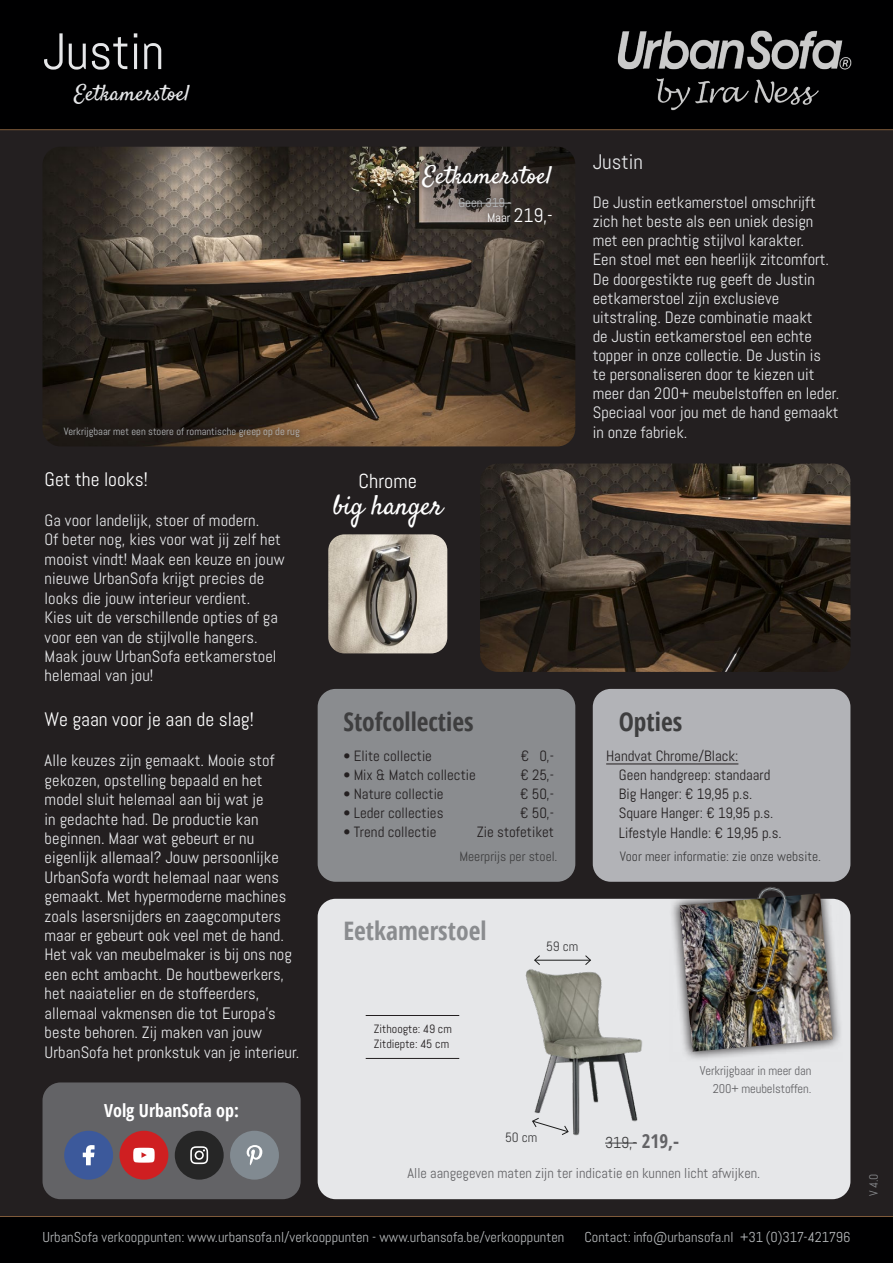
<style>
.page{position:relative;width:893px;height:1263px;background:#231f20}
.page>*{position:absolute;margin:0;border:0;box-sizing:border-box;transform-origin:0 0}
.t1{font:51px "Abel";color:#e6e7e9}
.t2{font:27.75px "Satisfy";letter-spacing:-.01em;color:#fff}
.t3{font:700 condensed 25.5px "Open Sans";color:#3e3e3f}
.t4{font:700 condensed 25.5px "Open Sans";color:#8a8c8f}
.t5{font:24.75px "Satisfy";color:#fff}
.t6{font:22.2px "Satisfy";color:#e6e7e9}
.t7{font:21px "Abel";color:#e6e7e9}
.t8{font:20.25px "Abel";color:#fff}
.t9{font:19.5px "Abel";color:#fff}
.t10{font:700 condensed 18px "Open Sans";color:#fff}
.t11{font:16.5px/19.4px "Abel";letter-spacing:.005em;color:#e6e7e9}
.t12{font:15.9px "Abel";color:#3e3e3f}
.t13{font:14.85px/19px "Abel";color:#231f20}
.t14{font:14.4px "Abel";color:#b6b9bb}
.t15{font:14.25px "Abel";color:#636366}
.t16{font:13.5px "Abel";color:#3e3e3f}
.t17{font:12.75px "Abel";color:#b6b9bb}
.t18{font:12.6px/18px "Abel";letter-spacing:-.01em;color:#636366;text-align:right}
.t19{font:12px/15px "Abel";color:#231f20}
.t20{font:12px "Abel";color:#8a8c8f}
.t21{font:10.5px "Abel";color:#b6b9bb}
.s1{font-size:12.75px}
.s2{font-family:"Open Sans";font-weight:700;font-stretch:condensed;font-size:19.05px;color:#636366}
</style>
<div class="page">
<div style="left:0;top:0;width:893px;height:130px;background:#000001"></div>
<img style="left:617px;top:30px;width:235px;height:81px">
<hr style="left:0;top:129px;width:893px;height:1px;background:#805c3b">
<div style="left:0;top:1216px;width:893px;height:47px;background:#000001"></div>
<img style="left:43px;top:147px;width:532px;height:299px">
<hr style="left:0;top:1216px;width:893px;height:1px;background:#805c3b">
<div style="left:318px;top:689px;width:257px;height:193px;background:#8a8c8f;border-radius:18px"></div>
<div style="left:318px;top:899px;width:532px;height:300px;background:#e6e7e9;border-radius:18px"></div>
<hr style="left:366px;top:1015px;width:93px;height:1px;background:#231f20">
<hr style="left:366px;top:1058px;width:93px;height:1px;background:#231f20">
<div style="left:43px;top:1082px;width:258px;height:117px;background:#636366;border-radius:18px"></div>
<div style="left:175px;top:1131px;width:49px;height:48px;background:#262626;border-radius:50%"></div>
<svg style="left:190px;top:1146px;width:18px;height:18px"></svg>
<div style="left:230px;top:1131px;width:49px;height:48px;background:#818a91;border-radius:50%"></div>
<svg style="left:247px;top:1145px;width:15px;height:20px"></svg>
<div style="left:119px;top:1131px;width:49px;height:48px;background:#cf1f21;border-radius:50%"></div>
<svg style="left:133px;top:1148px;width:22px;height:15px"></svg>
<div style="left:64px;top:1131px;width:49px;height:48px;background:#3c599b;border-radius:50%"></div>
<svg style="left:83px;top:1145px;width:12px;height:20px"></svg>
<div style="left:593px;top:689px;width:257px;height:193px;background:#b2b3b7;border-radius:18px"></div>
<svg style="left:416px;top:157px;width:143px;height:74px"></svg>
<hr style="left:458px;top:203px;width:53px;height:1px;background:#b6b9bb">
<hr style="left:606px;top:764px;width:132px;height:1px;background:#231f20">
<svg style="left:671px;top:898px;width:171px;height:161px"></svg>
<img style="left:680px;top:893px;width:153px;height:159px">
<img style="left:722px;top:881px;width:78px;height:125px">
<img style="left:480px;top:463px;width:370px;height:209px">
<hr style="left:605px;top:1143px;width:32px;height:1px;background:#3e3e3f">
<img style="left:525px;top:953px;width:148px;height:183px">
<hr style="left:535px;top:960px;width:55px;height:1px;background:#1b1b1b">
<svg style="left:534px;top:955px;width:6px;height:10px"></svg>
<svg style="left:585px;top:955px;width:6px;height:10px"></svg>
<img style="left:328px;top:534px;width:119px;height:119px">
<svg style="left:532px;top:1117px;width:37px;height:18px"></svg>
<svg style="left:58px;top:422px;width:248px;height:22px"></svg>
<h1 class="t1" style="left:43px;top:19px;width:123px">Justin</h1>
<h3 class="t6" style="left:74px;top:79px;width:117px">Eetkamerstoel</h3>
<p class="t21" style="left:64px;top:425px;width:237px">Verkrijgbaar met een stoere of romantische greep op de rug</p>
<p class="t9" style="left:45px;top:466px;width:105px">Get the looks!</p>
<p class="t11" style="left:45px;top:511px;width:241px">Ga voor landelijk, stoer of modern.<br>Of beter nog, kies voor wat jij zelf het mooist vindt! Maak een keuze en jouw nieuwe UrbanSofa krijgt precies de looks die jouw interieur verdient.<br>Kies uit de verschillende opties of ga voor een van de stijlvolle hangers.<br>Maak jouw UrbanSofa eetkamerstoel helemaal van jou!</p>
<p class="t9" style="left:45px;top:707px;width:211px">We gaan voor je aan de slag!</p>
<p class="t11" style="left:45px;top:751px;width:256px">Alle keuzes zijn gemaakt. Mooie stof gekozen, opstelling bepaald en het model sluit helemaal aan bij wat je<br>in gedachte had. De productie kan beginnen. Maar wat gebeurt er nu eigenlijk allemaal? Jouw persoonlijke UrbanSofa wordt helemaal naar wens gemaakt. Met hypermoderne machines zoals lasersnijders en zaagcomputers maar er gebeurt ook veel met de hand.<br>Het vak van meubelmaker is bij ons nog een echt ambacht. De houtbewerkers, het naaiatelier en de stoffeerders, allemaal vakmensen die tot Europa’s beste behoren. Zij maken van jouw UrbanSofa het pronkstuk van je interieur.</p>
<p class="t10" style="left:104px;top:1098px;width:136px">Volg UrbanSofa op:</p>
<h3 class="t5" style="left:423px;top:159px;width:130px">Eetkamerstoel</h3>
<p class="t17" style="left:458px;top:195px;width:54px">Geen 319,-</p>
<p class="t9" style="left:487px;top:203px;width:67px"><span class="s1">Maar</span> 219,-</p>
<p class="t8" style="left:359px;top:468px;width:60px">Chrome</p>
<h2 class="t2" style="left:333px;top:488px;width:111px">big hanger</h2>
<p class="t7" style="left:593px;top:149px;width:52px">Justin</p>
<p class="t11" style="left:593px;top:193px;width:248px">De Justin eetkamerstoel omschrijft zich het beste als een uniek design met een prachtig stijlvol karakter.<br>Een stoel met een heerlijk zitcomfort.<br>De doorgestikte rug geeft de Justin eetkamerstoel zijn exclusieve uitstraling. Deze combinatie maakt<br>de Justin eetkamerstoel een echte topper in onze collectie. De Justin is<br>te personaliseren door te kiezen uit meer dan 200+ meubelstoffen en leder.<br>Speciaal voor jou met de hand gemaakt in onze fabriek.</p>
<h3 class="t3" style="left:343px;top:703px;width:132px">Stofcollecties</h3>
<p class="t13" style="left:343px;top:747px;width:90px">• Elite collectie</p>
<p class="t13" style="left:521px;top:747px;width:35px">€ 0,-</p>
<p class="t13" style="left:343px;top:766px;width:134px">• Mix &amp; Match collectie</p>
<p class="t13" style="left:520px;top:766px;width:35px">€ 25,-</p>
<p class="t13" style="left:343px;top:785px;width:102px">• Nature collectie</p>
<p class="t13" style="left:520px;top:785px;width:35px">€ 50,-</p>
<p class="t13" style="left:343px;top:804px;width:101px">• Leder collecties</p>
<p class="t13" style="left:520px;top:804px;width:35px">€ 50,-</p>
<p class="t13" style="left:343px;top:823px;width:94px">• Trend collectie</p>
<p class="t13" style="left:477px;top:823px;width:79px">Zie stofetiket</p>
<p class="t16" style="left:459px;top:848px;width:100px">Meerprijs per stoel.</p>
<h3 class="t4" style="left:343px;top:913px;width:145px">Eetkamerstoel</h3>
<p class="t16" style="left:546px;top:938px;width:34px">59 cm</p>
<h3 class="t3" style="left:619px;top:703px;width:65px">Opties</h3>
<p class="t13" style="left:619px;top:747px;width:164px;text-indent:-13px">Handvat Chrome/Black:<br>Geen handgreep: standaard<br>Big Hanger: € 19,95 p.s.<br>Square Hanger: € 19,95 p.s.<br>Lifestyle Handle: € 19,95 p.s.</p>
<p class="t16" style="left:620px;top:848px;width:203px">Voor meer informatie: zie onze website.</p>
<p class="t19" style="left:374px;top:1022px;width:79px">Zithoogte: 49 cm<br>Zitdiepte: 45 cm</p>
<p class="t16" style="left:505px;top:1128px;width:34px">50 cm</p>
<p class="t12" style="left:605px;top:1133px;width:76px">319,- <span class="s2">219,-</span></p>
<p class="t18" style="left:700px;top:1062px;width:113px">Verkrijgbaar in meer dan<br>200+ meubelstoffen.</p>
<p class="t15" style="left:408px;top:1164px;width:354px">Alle aangegeven maten zijn ter indicatie en kunnen licht afwijken.</p>
<p class="t14" style="left:43px;top:1228px;width:523px">UrbanSofa verkooppunten: www.urbansofa.nl/verkooppunten - www.urbansofa.be/verkooppunten</p>
<p class="t14" style="left:585px;top:1228px;width:267px">Contact: info@urbansofa.nl +31 (0)317-421796</p>
<p class="t20" style="left:866px;top:1196px;width:24px;rotate:-90deg">V 4.0</p>
</div>
